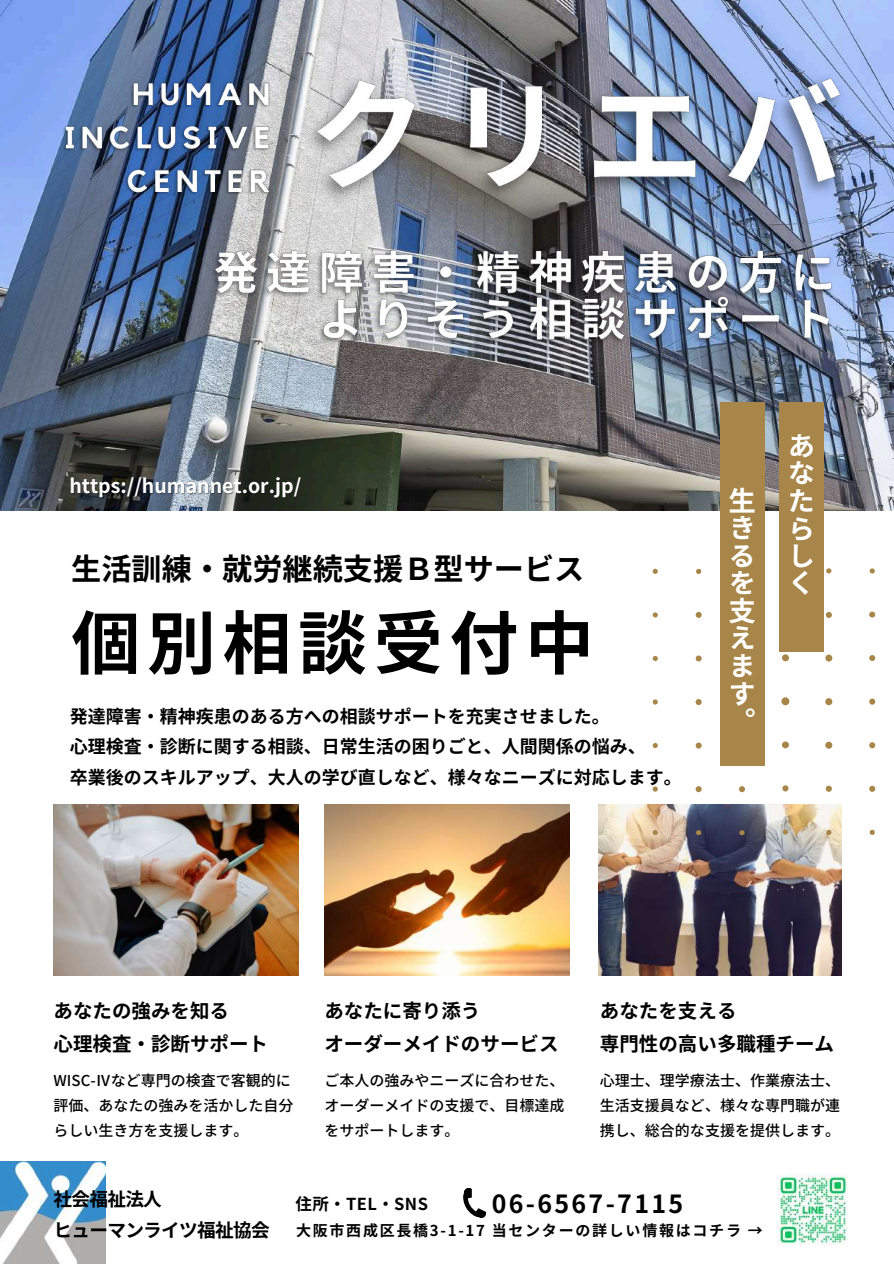
<style>
.page{position:relative;width:894px;height:1264px;background:#fff}
.page>*{position:absolute;margin:0;border:0;box-sizing:border-box;transform-origin:0 0}
.t1{font:700 69px "Noto Sans JP";letter-spacing:.095em;color:#000}
.t2{font:700 30.15px "Noto Sans JP";color:#000}
.t3{font:700 27.45px/27.6px "Noto Sans JP";color:#fff}
.t4{font:700 24.9px "Noto Sans JP";letter-spacing:.095em;color:#000}
.t5{font:700 19.5px/32.7px "Noto Sans JP";color:#000}
.t6{font:700 19.5px "Noto Sans JP";color:#fff}
.t7{font:700 18.6px/31.5px "Noto Sans JP";letter-spacing:-.035em;color:#000}
.t8{font:700 18px/30.3px "Noto Sans JP";color:#000}
.t9{font:700 16.5px "Noto Sans JP";letter-spacing:.025em;color:#000}
.t10{font:500 15px/24.8px "Noto Sans JP";color:#000;text-align:justify}
.t11{font:700 15px "Noto Sans JP";letter-spacing:.115em;color:#000}
</style>
<div class="page">
<img style="left:0;top:0;width:893px;height:510px">
<img style="left:598px;top:804px;width:243px;height:171px">
<svg style="left:652px;top:568px;width:224px;height:266px"></svg>
<div style="left:779px;top:402px;width:44px;height:250px;background:#a88548"></div>
<div style="left:719px;top:402px;width:45px;height:363px;background:#a88548"></div>
<img style="left:53px;top:804px;width:246px;height:171px">
<img style="left:324px;top:804px;width:245px;height:171px">
<svg style="left:463px;top:1188px;width:24px;height:30px"></svg>
<img style="left:777px;top:1174px;width:71px;height:70px">
<img style="left:0;top:1161px;width:106px;height:102px">
<img style="left:58px;top:79px;width:219px;height:121px">
<img style="left:290px;top:63px;width:573px;height:149px">
<img style="left:204px;top:243px;width:639px;height:108px">
<h3 class="t6" style="left:69px;top:470px;width:233px">https://humannet.or.jp/</h3>
<h3 class="t3" style="left:728px;top:485px;width:27px">生きるを支えます</h3>
<h2 class="t2" style="left:71px;top:545px;width:514px">生活訓練・就労継続支援Ｂ型サービス</h2>
<h1 class="t1" style="left:71px;top:588px;width:524px">個別相談受付中</h1>
<p class="t8" style="left:70px;top:700px;width:541px">発達障害・精神疾患のある方への相談サポートを充実させました。</p>
<h3 class="t3" style="left:728px;top:706px;width:10px">。</h3>
<p class="t8" style="left:70px;top:730px;width:613px">心理検査・診断に関する相談、日常生活の困りごと、人間関係の悩み、<br>卒業後のスキルアップ、大人の学び直しなど、様々なニーズに対応します。</p>
<h3 class="t3" style="left:787px;top:431px;width:25px">あなたらしく</h3>
<h3 class="t5" style="left:53px;top:993px;width:216px">あなたの強みを知る<br>心理検査・診断サポート</h3>
<p class="t10" style="left:53px;top:1067px;width:241px;text-align:left">WISC-Ⅳなど専門の検査で客観的に評価、あなたの強みを活かした自分らしい生き方を支援します。</p>
<h3 class="t5" style="left:324px;top:993px;width:235px">あなたに寄り添う<br>オーダーメイドのサービス</h3>
<p class="t10" style="left:324px;top:1067px;width:241px">ご本人の強みやニーズに合わせた、オーダーメイドの支援で、目標達成をサポートします。</p>
<h3 class="t5" style="left:599px;top:993px;width:235px">あなたを支える<br>専門性の高い多職種チーム</h3>
<p class="t10" style="left:599px;top:1067px;width:241px">心理士、理学療法士、作業療法士、生活支援員など、様々な専門職が連携し、総合的な支援を提供します。</p>
<p class="t7" style="left:53px;top:1182px;width:218px">社会福祉法人<br>ヒューマンライツ福祉協会</p>
<p class="t9" style="left:295px;top:1190px;width:134px">住所・TEL・SNS</p>
<h3 class="t4" style="left:491px;top:1183px;width:193px">06-6567-7115</h3>
<p class="t11" style="left:296px;top:1218px;width:468px">大阪市西成区長橋3-1-17 当センターの詳しい情報はコチラ →</p>
</div>
